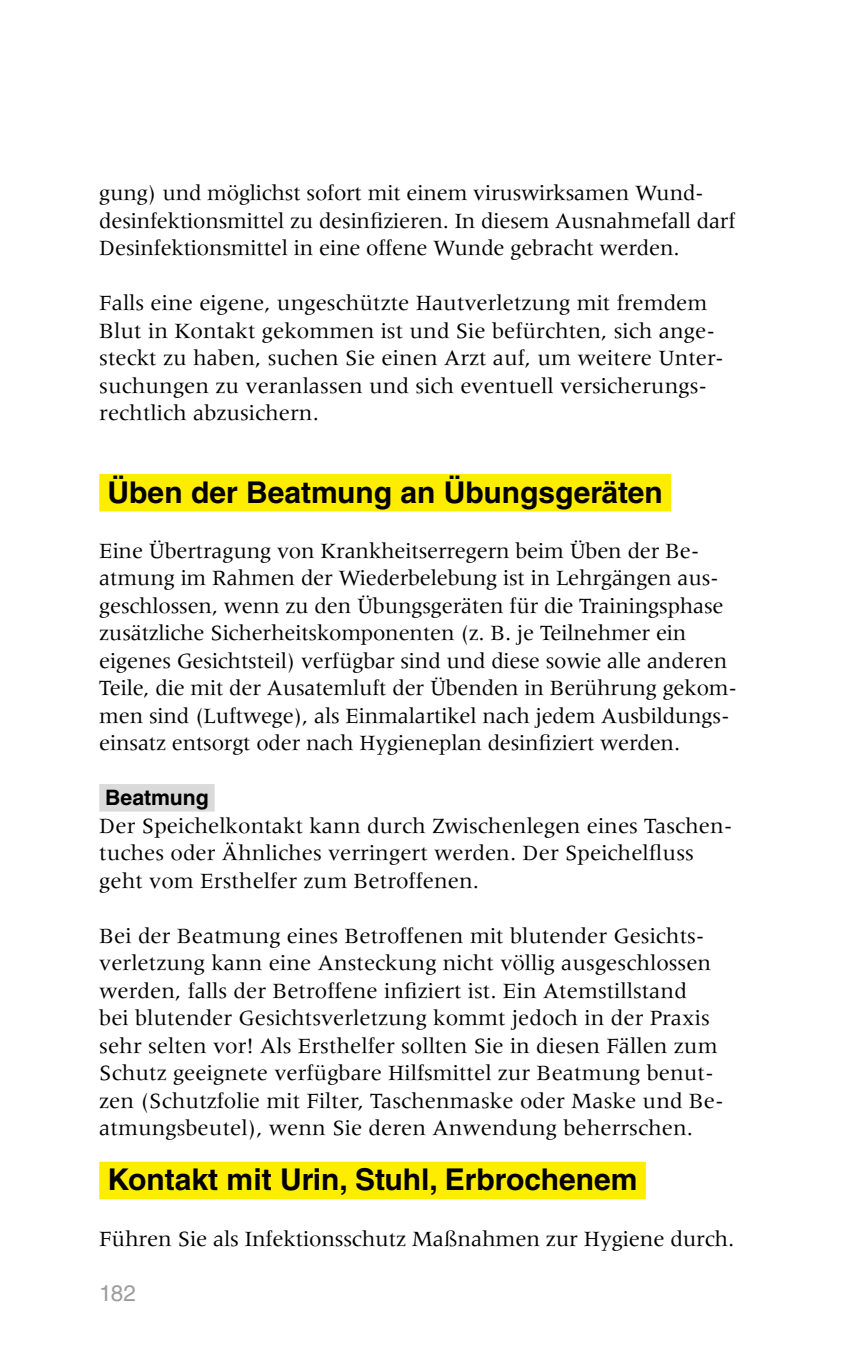
<style>
.page{position:relative;width:851px;height:1347px;background:#fff}
.page>*{position:absolute;margin:0;border:0;box-sizing:border-box;transform-origin:0 0}
.t1{font:700 30px "Helvetica LT Std";color:#000}
.t2{font:22.5px/27.5px "Meridien LT Std";color:#000}
.t3{font:22.5px "Helvetica LT Std";color:#9d9d9c}
.t4{font:700 21.25px "Helvetica LT Std";color:#000}
</style>
<div class="page">
<div style="left:99px;top:474px;width:572px;height:37px;background:#ffed00"></div>
<div style="left:99px;top:784px;width:115px;height:27px;background:#dadada"></div>
<div style="left:99px;top:1161px;width:546px;height:38px;background:#ffed00"></div>
<p class="t2" style="left:99px;top:179px;width:637px">gung) und möglichst sofort mit einem viruswirksamen Wund&shy;desinfektionsmittel zu desinfizieren. In diesem Ausnahmefall darf<br>Desinfektionsmittel in eine offene Wunde gebracht werden.</p>
<p class="t2" style="left:99px;top:289px;width:626px">Falls eine eigene, ungeschützte Hautverletzung mit fremdem Blut in Kontakt gekommen ist und Sie befürchten, sich ange&shy;steckt zu haben, suchen Sie einen Arzt auf, um weitere Unter&shy;suchungen zu veranlassen und sich eventuell versicherungs&shy;rechtlich abzusichern.</p>
<h1 class="t1" style="left:108px;top:474px;width:556px">Üben der Beatmung an Übungsgeräten</h1>
<p class="t2" style="left:99px;top:536px;width:639px">Eine Übertragung von Krankheitserregern beim Üben der Be&shy;atmung im Rahmen der Wiederbelebung ist in Lehrgängen aus&shy;geschlossen, wenn zu den Übungsgeräten für die Trainingsphase zusätzliche Sicherheitskomponenten (z. B. je Teilnehmer ein eigenes Gesichtsteil) verfügbar sind und diese sowie alle anderen Teile, die mit der Ausatemluft der Übenden in Berührung gekom&shy;men sind (Luftwege), als Einmalartikel nach jedem Ausbildungs&shy;einsatz entsorgt oder nach Hygieneplan desinfiziert werden.</p>
<p class="t4" style="left:105px;top:785px;width:105px">Beatmung</p>
<p class="t2" style="left:99px;top:811px;width:634px">Der Speichelkontakt kann durch Zwischenlegen eines Taschen&shy;tuches oder Ähnliches verringert werden. Der Speichelfluss geht vom Ersthelfer zum Betroffenen.</p>
<p class="t2" style="left:99px;top:921px;width:626px">Bei der Beatmung eines Betroffenen mit blutender Gesichts&shy;verletzung kann eine Ansteckung nicht völlig ausgeschlossen werden, falls der Betroffene infiziert ist. Ein Atemstillstand<br>bei blutender Gesichtsverletzung kommt jedoch in der Praxis sehr selten vor! Als Ersthelfer sollten Sie in diesen Fällen zum Schutz geeignete verfügbare Hilfsmittel zur Beatmung benut&shy;zen (Schutzfolie mit Filter, Taschenmaske oder Maske und Be&shy;atmungsbeutel), wenn Sie deren Anwendung beherrschen.</p>
<h1 class="t1" style="left:108px;top:1161px;width:531px">Kontakt mit Urin, Stuhl, Erbrochenem</h1>
<p class="t2" style="left:99px;top:1224px;width:636px">Führen Sie als Infektionsschutz Maßnahmen zur Hygiene durch.</p>
<p class="t3" style="left:99px;top:1279px;width:38px">182</p>
</div>
